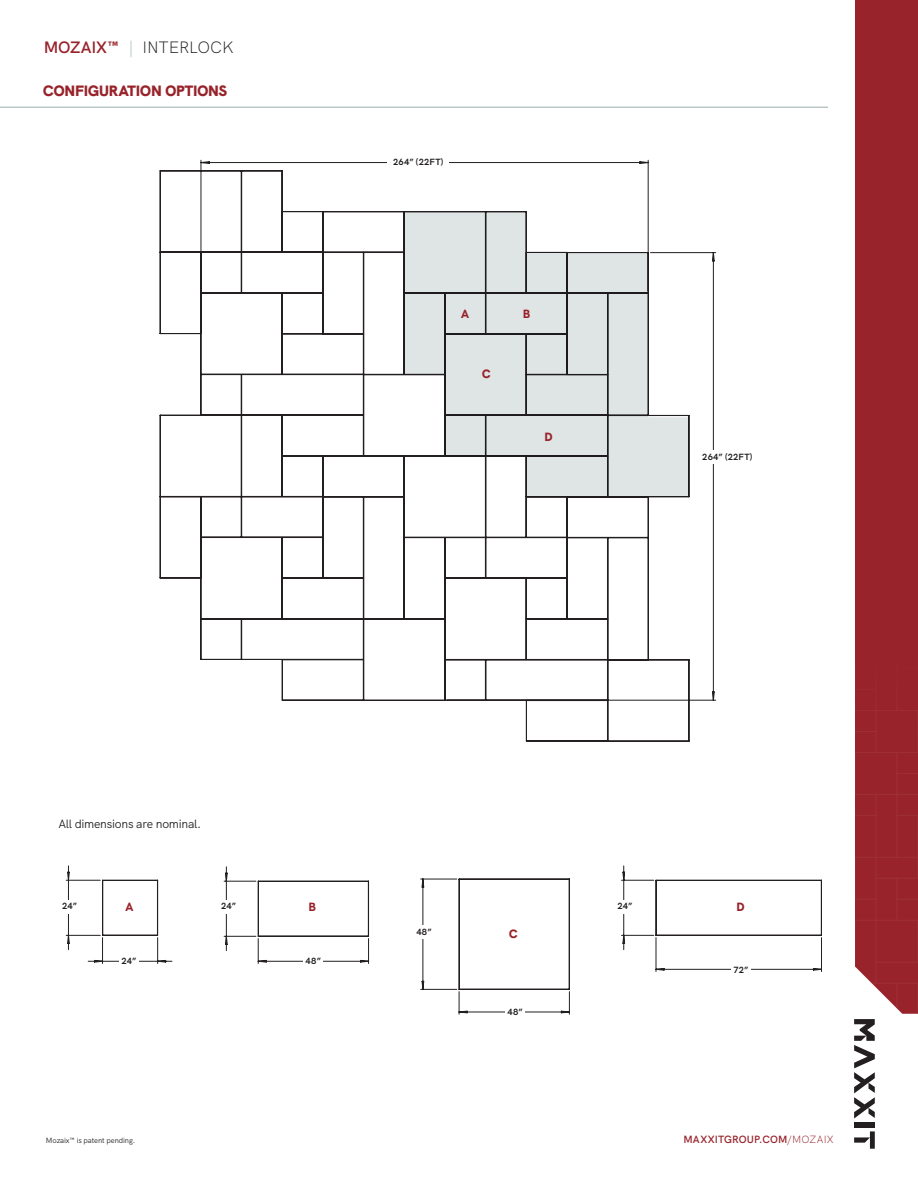
<style>
.page{position:relative;width:918px;height:1188px;background:#fff}
.page>*{position:absolute;margin:0;border:0;box-sizing:border-box;transform-origin:0 0}
.t1{font:300 16.5px "HK Grotesk";letter-spacing:-.01em;color:#231f20}
.t2{font:900 15px "HK Grotesk";letter-spacing:-.005em;color:#98232b}
.t3{font:12px "HK Grotesk";letter-spacing:-.02em;color:#231f20}
.t4{font:800 12px "HK Grotesk";color:#98232b}
.t5{font:900 12px "HK Grotesk";color:#98232b}
.t6{font:600 10.5px "HK Grotesk";letter-spacing:.01em;color:#98232b}
.t7{font:700 9px "HK Grotesk";letter-spacing:.015em;color:#231f20}
.t8{font:7.5px "HK Grotesk";letter-spacing:-.01em;color:#231f20}
.s1{font-weight:600;color:#98232b}
.s2{color:#9daeae}
.s3{font-weight:300}
</style>
<div class="page">
<div style="left:854px;top:1122px;width:21px;height:5px;background:#231f20"></div>
<svg style="left:854px;top:1131px;width:21px;height:18px"></svg>
<svg style="left:854px;top:1019px;width:21px;height:100px"></svg>
<hr style="left:0;top:107px;width:828px;height:1px;background:#9daeae">
<div style="left:855px;top:0;width:63px;height:1014px;background:#98232b"></div>
<hr style="left:876px;top:962px;width:42px;height:1px;background:#231f20">
<hr style="left:875px;top:815px;width:1px;height:42px;background:#231f20">
<hr style="left:875px;top:920px;width:1px;height:42px;background:#231f20">
<hr style="left:896px;top:669px;width:1px;height:42px;background:#231f20">
<hr style="left:855px;top:500px;width:42px;height:1px;background:#231f20">
<svg style="left:855px;top:584px;width:20px;height:1px"></svg>
<svg style="left:855px;top:500px;width:1px;height:42px"></svg>
<hr style="left:896px;top:983px;width:1px;height:31px;background:#231f20">
<svg style="left:897px;top:563px;width:21px;height:22px"></svg>
<svg style="left:855px;top:962px;width:21px;height:22px"></svg>
<hr style="left:875px;top:543px;width:1px;height:42px;background:#231f20">
<svg style="left:917px;top:984px;width:1px;height:30px"></svg>
<svg style="left:876px;top:605px;width:41px;height:1px"></svg>
<hr style="left:875px;top:648px;width:1px;height:63px;background:#231f20">
<hr style="left:876px;top:983px;width:42px;height:1px;background:#231f20">
<svg style="left:896px;top:500px;width:22px;height:43px"></svg>
<hr style="left:917px;top:920px;width:1px;height:42px;background:#231f20">
<div style="left:855px;top:710px;width:63px;height:106px;background:#98232b"></div>
<hr style="left:855px;top:542px;width:42px;height:1px;background:#231f20">
<hr style="left:875px;top:585px;width:1px;height:42px;background:#231f20">
<hr style="left:855px;top:585px;width:1px;height:42px;background:#231f20">
<hr style="left:896px;top:794px;width:1px;height:63px;background:#231f20">
<hr style="left:855px;top:920px;width:1px;height:63px;background:#231f20">
<hr style="left:917px;top:815px;width:1px;height:42px;background:#231f20">
<hr style="left:896px;top:543px;width:1px;height:63px;background:#231f20">
<hr style="left:917px;top:585px;width:1px;height:42px;background:#231f20">
<div style="left:855px;top:626px;width:63px;height:64px;background:#98232b"></div>
<div style="left:855px;top:857px;width:63px;height:64px;background:#98232b"></div>
<svg style="left:420px;top:878px;width:150px;height:137px"></svg>
<svg style="left:223px;top:866px;width:146px;height:98px"></svg>
<svg style="left:66px;top:865px;width:107px;height:99px"></svg>
<svg style="left:159px;top:159px;width:557px;height:583px"></svg>
<svg style="left:621px;top:865px;width:201px;height:107px"></svg>
<svg style="left:404px;top:212px;width:285px;height:285px;fill:#dfe5e5"></svg>
<div style="left:119px;top:955px;width:20px;height:13px;background:#fff"></div>
<div style="left:60px;top:900px;width:19px;height:13px;background:#fff"></div>
<div style="left:219px;top:900px;width:19px;height:13px;background:#fff"></div>
<div style="left:615px;top:900px;width:20px;height:13px;background:#fff"></div>
<div style="left:303px;top:955px;width:20px;height:13px;background:#fff"></div>
<div style="left:414px;top:926px;width:20px;height:13px;background:#fff"></div>
<div style="left:505px;top:1006px;width:20px;height:13px;background:#fff"></div>
<div style="left:731px;top:964px;width:20px;height:13px;background:#fff"></div>
<div style="left:388px;top:156px;width:61px;height:13px;background:#fff"></div>
<div style="left:697px;top:451px;width:61px;height:13px;background:#fff"></div>
<p class="t1" style="left:44px;top:34px;width:192px"><span class="s1">MOZAIX™</span> <span class="s2">|</span> INTERLOCK</p>
<p class="t2" style="left:43px;top:79px;width:185px">CONFIGURATION OPTIONS</p>
<p class="t7" style="left:393px;top:155px;width:52px">264” (22FT)</p>
<p class="t4" style="left:461px;top:304px;width:9px">A</p>
<p class="t5" style="left:482px;top:365px;width:10px">C</p>
<p class="t4" style="left:523px;top:304px;width:9px">B</p>
<p class="t5" style="left:544px;top:427px;width:10px">D</p>
<p class="t7" style="left:702px;top:450px;width:52px">264” (22FT)</p>
<p class="t3" style="left:58px;top:814px;width:144px">All dimensions are nominal.</p>
<p class="t4" style="left:125px;top:897px;width:9px">A</p>
<p class="t4" style="left:309px;top:897px;width:9px">B</p>
<p class="t7" style="left:62px;top:899px;width:16px">24”</p>
<p class="t7" style="left:221px;top:899px;width:16px">24”</p>
<p class="t7" style="left:617px;top:899px;width:16px">24”</p>
<p class="t7" style="left:121px;top:954px;width:16px">24”</p>
<p class="t7" style="left:306px;top:954px;width:17px">48”</p>
<p class="t7" style="left:416px;top:924px;width:17px">48”</p>
<p class="t5" style="left:509px;top:924px;width:10px">C</p>
<p class="t7" style="left:508px;top:1005px;width:17px">48”</p>
<p class="t5" style="left:737px;top:897px;width:10px">D</p>
<p class="t7" style="left:734px;top:963px;width:16px">72”</p>
<p class="t8" style="left:46px;top:1135px;width:91px">Mozaix™ is patent pending.</p>
<p class="t6" style="left:684px;top:1131px;width:152px">MAXXITGROUP.COM<span class="s3">/MOZAIX</span></p>
</div>
